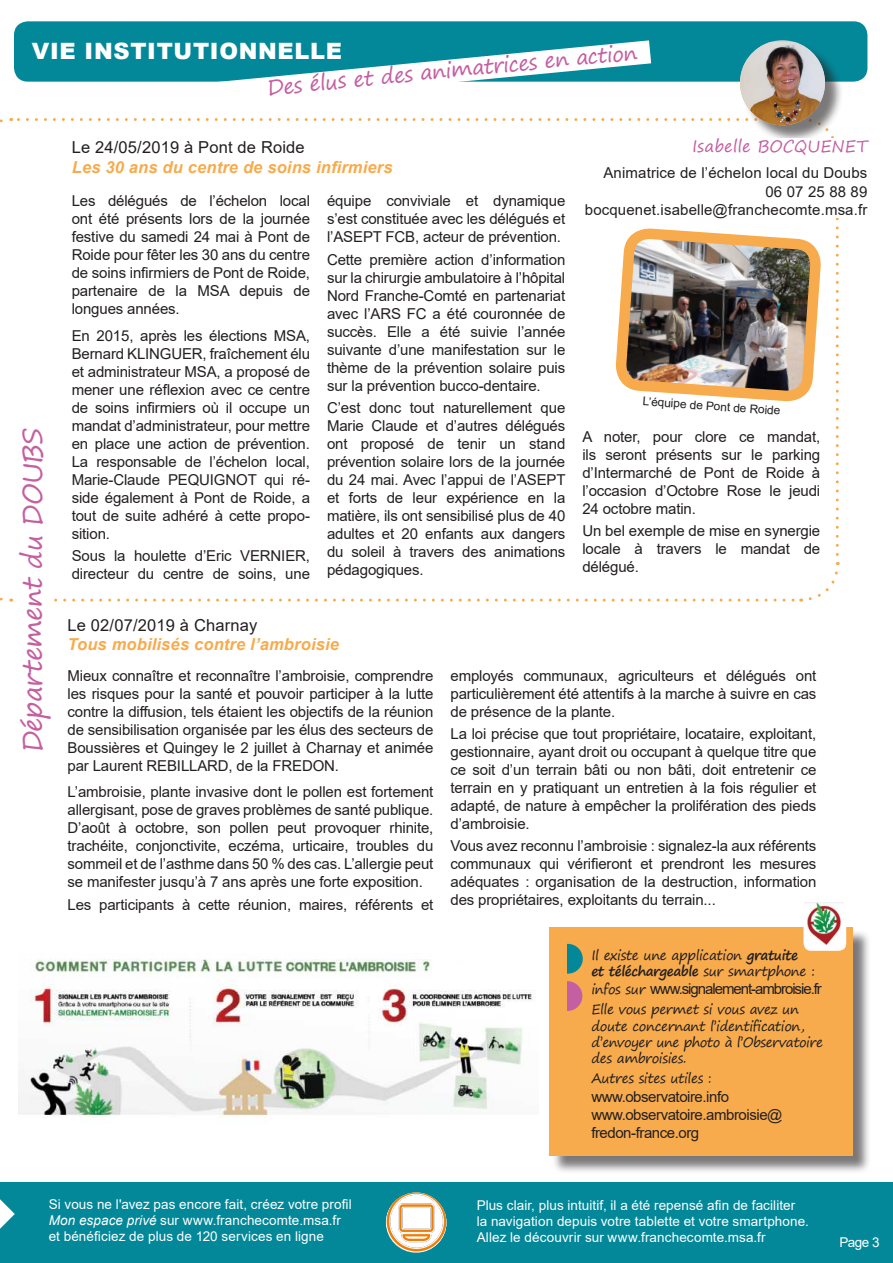
<style>
.page{position:relative;width:893px;height:1263px;background:#fff}
.page>*{position:absolute;margin:0;border:0;box-sizing:border-box;transform-origin:0 0}
.t1{font:27px "Segoe Print";letter-spacing:-.03em;color:#c45fa1}
.t2{font:900 22.5px "Arial";letter-spacing:.03em;color:#fff}
.t3{font:21px "Segoe Print";color:#c45fa1}
.t4{font:18px "Arial";color:#fff}
.t5{font:italic 700 16.5px "Arial";letter-spacing:.01em;color:#f7ab4d}
.t6{font:16.5px "Arial";letter-spacing:.01em;color:#231f20}
.t7{font:16.5px "Segoe Print";color:#c45fa1}
.t8{font:15px/18px "Arial";letter-spacing:-.01em;color:#231f20;text-align:justify}
.t9{font:15px/18px "Arial";letter-spacing:.01em;color:#231f20;text-align:right}
.t10{font:15px/18px "Arial";letter-spacing:-.03em;color:#231f20}
.t11{font:15px "Arial";letter-spacing:-.07em;color:#231f20}
.t12{font:13.5px/16.2px "Arial";letter-spacing:.005em;color:#fff}
.t13{font:13.5px/16.2px "Segoe Print";letter-spacing:-.03em;color:#231f20}
.t14{font:12px "Arial";color:#231f20}
.s1{font-weight:700}
.s2{font-family:"Segoe Print";font-size:13.5px}
.s3{font-style:italic}
</style>
<div class="page">
<svg style="left:0;top:597px;width:12px;height:5px"></svg>
<svg style="left:54px;top:562px;width:786px;height:40px"></svg>
<div style="left:14px;top:21px;width:853px;height:61px;background:#038899;border-radius:14px"></div>
<svg style="left:189px;top:40px;width:462px;height:42px"></svg>
<div style="left:0;top:1182px;width:893px;height:81px;background:#038899"></div>
<svg style="left:0;top:1199px;width:15px;height:30px"></svg>
<img style="left:386px;top:1192px;width:60px;height:61px;border-radius:30px">
<div style="left:742px;top:43px;width:102px;height:101px;background:#231f20;opacity:.6"></div>
<img style="left:740px;top:42px;width:85px;height:74px">
<div style="left:72px;top:195px;width:749px;height:393px;background:#fff"></div>
<svg style="left:11px;top:116px;width:828px;height:438px"></svg>
<img style="left:610px;top:223px;width:217px;height:379px">
<div style="left:573px;top:138px;width:294px;height:80px;background:#fff"></div>
<div style="left:552px;top:930px;width:319px;height:244px;background:#231f20;opacity:.6"></div>
<div style="left:550px;top:927px;width:303px;height:228px;background:#f7ab4d"></div>
<div style="left:553px;top:944px;width:30px;height:30px;background:#038899;border-radius:50%"></div>
<div style="left:553px;top:981px;width:29px;height:30px;background:#c45fa1;border-radius:50%"></div>
<div style="left:550px;top:936px;width:17px;height:80px;background:#f7ab4d"></div>
<img style="left:19px;top:953px;width:515px;height:165px">
<div style="left:804px;top:896px;width:42px;height:55px;background:#fff;border-radius:7px"></div>
<img style="left:804px;top:902px;width:40px;height:44px">
<p class="t4" style="left:66px;top:33px;width:173px">La MSA vous informe</p>
<h2 class="t2" style="left:32px;top:42px;width:312px">VIE INSTITUTIONNELLE</h2>
<h3 class="t3" style="left:267px;top:76px;width:373px;rotate:-5deg">Des élus et des animatrices en action</h3>
<h1 class="t1" style="left:19px;top:752px;width:326px;rotate:-90deg">Département du DOUBS</h1>
<p class="t6" style="left:72px;top:141px;width:235px">Le 24/05/2019 à Pont de Roide</p>
<p class="t5" style="left:72px;top:156px;width:322px">Les 30 ans du centre de soins inirmiers</p>
<p class="t8" style="left:72px;top:194px;width:240px">Les délégués de l’échelon local ont été présents lors de la journée festive du samedi 24 mai à Pont de Roide pour fêter les 30 ans du centre de soins inirmiers de Pont de Roide, partenaire de la MSA depuis de longues années.</p>
<p class="t8" style="left:72px;top:328px;width:240px">En 2015, après les élections MSA, Bernard KLINGUER, fraîchement élu et administrateur MSA, a proposé de mener une rélexion avec ce centre de soins inirmiers où il occupe un mandat d’administrateur, pour mettre en place une action de prévention.<br>La responsable de l’échelon local, Marie-Claude PEQUIGNOT qui ré&shy;side également à Pont de Roide, a tout de suite adhéré à cette propo&shy;sition.</p>
<p class="t8" style="left:72px;top:548px;width:240px">Sous la houlette d’Eric VERNIER, directeur du centre de soins, une</p>
<p class="t8" style="left:327px;top:194px;width:240px">équipe conviviale et dynamique s’est constituée avec les délégués et l’ASEPT FCB, acteur de prévention.</p>
<p class="t8" style="left:327px;top:252px;width:240px">Cette première action d’information sur la chirurgie ambulatoire à l’hôpital Nord Franche-Comté en partenariat avec l’ARS FC a été couronnée de succès. Elle a été suivie l’année suivante d’une manifestation sur le thème de la prévention solaire puis sur la prévention bucco-dentaire.</p>
<p class="t8" style="left:327px;top:400px;width:240px">C’est donc tout naturellement que Marie Claude et d’autres délégués ont proposé de tenir un stand prévention solaire lors de la journée du 24 mai. Avec l’appui de l’ASEPT et forts de leur expérience en la matière, ils ont sensibilisé plus de 40 adultes et 20 enfants aux dangers du soleil à travers des animations pédagogiques.</p>
<p class="t6" style="left:68px;top:619px;width:191px">Le 02/07/2019 à Charnay</p>
<p class="t5" style="left:68px;top:634px;width:273px">Tous mobilisés contre l’ambroisie</p>
<p class="t7" style="left:692px;top:138px;width:177px">Isabelle BOCQUENET</p>
<p class="t9" style="left:585px;top:166px;width:284px">Animatrice de l’échelon local du Doubs<br>06 07 25 88 89 bocquenet.isabelle@franchecomte.msa.fr</p>
<p class="t14" style="left:643px;top:396px;width:139px;rotate:4deg">L’équipe de Pont de Roide</p>
<p class="t8" style="left:582px;top:429px;width:239px">A noter, pour clore ce mandat, ils seront présents sur le parking d’Intermarché de Pont de Roide à l’occasion d’Octobre Rose le jeudi 24 octobre matin.</p>
<p class="t8" style="left:582px;top:523px;width:239px">Un bel exemple de mise en synergie locale à travers le mandat de délégué.</p>
<p class="t8" style="left:68px;top:668px;width:367px">Mieux connaître et reconnaître l’ambroisie, comprendre les risques pour la santé et pouvoir participer à la lutte contre la difusion, tels étaient les objectifs de la réunion de sensibilisation organisée par les élus des secteurs de Boussières et Quingey le 2 juillet à Charnay et animée par Laurent REBILLARD, de la FREDON.</p>
<p class="t8" style="left:68px;top:784px;width:367px">L’ambroisie, plante invasive dont le pollen est fortement allergisant, pose de graves problèmes de santé publique.<br>D’août à octobre, son pollen peut provoquer rhinite, trachéite, conjonctivite, eczéma, urticaire, troubles du sommeil et de l’asthme dans 50 % des cas. L’allergie peut se manifester jusqu’à 7 ans après une forte exposition.</p>
<p class="t8" style="left:68px;top:897px;width:367px">Les participants à cette réunion, maires, référents et</p>
<p class="t8" style="left:450px;top:668px;width:367px">employés communaux, agriculteurs et délégués ont particulièrement été attentifs à la marche à suivre en cas de présence de la plante.</p>
<p class="t8" style="left:450px;top:726px;width:367px">La loi précise que tout propriétaire, locataire, exploitant, gestionnaire, ayant droit ou occupant à quelque titre que ce soit d’un terrain bâti ou non bâti, doit entretenir ce terrain en y pratiquant un entretien à la fois régulier et adapté, de nature à empêcher la prolifération des pieds d’ambroisie.</p>
<p class="t8" style="left:450px;top:838px;width:367px">Vous avez reconnu l’ambroisie : signalez-la aux référents communaux qui vériieront et prendront les mesures adéquates : organisation de la destruction, information des propriétaires, exploitants du terrain...</p>
<p class="t13" style="left:591px;top:948px;width:225px">Il existe une application <span class="s1">gratuite<br>et téléchargeable</span> sur smartphone :</p>
<p class="t11" style="left:591px;top:983px;width:232px"><span class="s2">infos sur</span> www.signalement-ambroisie.fr</p>
<p class="t13" style="left:591px;top:1003px;width:233px">Elle vous permet si vous avez un doute concernant l’identiication, d’envoyer une photo à l’Observatoire des ambroisies.</p>
<p class="t13" style="left:591px;top:1072px;width:122px">Autres sites utiles :</p>
<p class="t10" style="left:591px;top:1088px;width:193px">www.observatoire.info www.observatoire.ambroisie@ fredon-france.org</p>
<p class="t12" style="left:49px;top:1196px;width:304px">Si vous ne l'avez pas encore fait, créez votre proil<br><span class="s3">Mon espace privé</span> sur www.franchecomte.msa.fr et bénéiciez de plus de 120 services en ligne</p>
<p class="t12" style="left:477px;top:1197px;width:334px">Plus clair, plus intuitif, il a été repensé ain de faciliter la navigation depuis votre tablette et votre smartphone.<br>Allez le découvrir sur www.franchecomte.msa.fr</p>
<p class="t12" style="left:839px;top:1235px;width:42px">Page 3</p>
</div>
